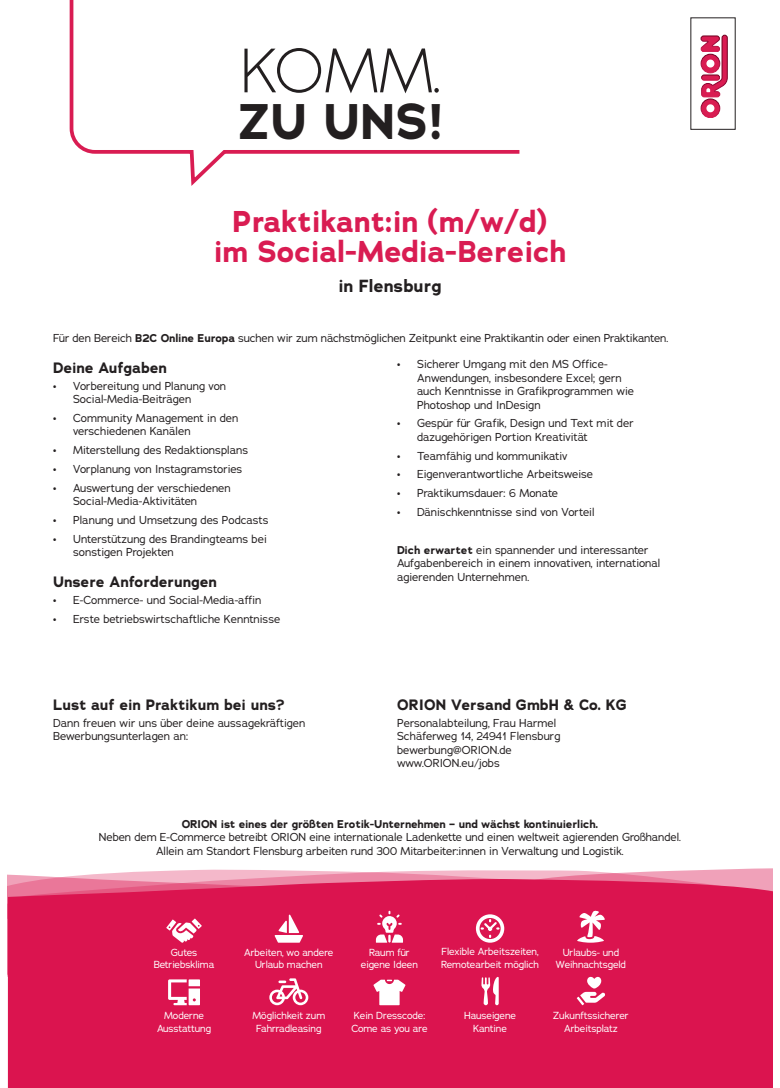
<style>
.page{position:relative;width:780px;height:1088px;background:#fff}
.page>*{position:absolute;margin:0;border:0;box-sizing:border-box;transform-origin:0 0}
.t1{font:300 62.25px "Adrianna";color:#231f20}
.t2{font:700 49.88px "Adrianna";color:#231f20}
.t3{font:700 30px/30px "Adrianna";color:#d91c52;text-align:center}
.t4{font:700 17.5px "Adrianna";color:#231f20}
.t5{font:700 15px "Adrianna";color:#231f20}
.t6{font:11.25px/13.5px "Adrianna";color:#231f20}
.t7{font:700 11.25px "Adrianna";letter-spacing:-.01em;color:#231f20}
.t8{font:10px/12.5px "Adrianna";letter-spacing:-.01em;color:#fff;text-align:center}
.s1{font-weight:700}
</style>
<div class="page">
<svg style="left:69px;top:0;width:451px;height:186px"></svg>
<svg style="left:700px;top:35px;width:27px;height:83px"></svg>
<div style="left:8px;top:1006px;width:764px;height:82px;background:#db144f"></div>
<svg style="left:493px;top:868px;width:279px;height:160px;background:#dd225a"></svg>
<svg style="left:576px;top:977px;width:29px;height:28px"></svg>
<svg style="left:577px;top:910px;width:27px;height:33px"></svg>
<svg style="left:7px;top:870px;width:504px;height:135px;background:#df2f63"></svg>
<h1 class="t1" style="left:241px;top:32px;width:201px">KOMM.</h1>
<h2 class="t2" style="left:238px;top:88px;width:207px">ZU UNS!</h2>
<h3 class="t3" style="left:214px;top:206px;width:354px">Praktikant:in (m/w/d) im Social-Media-Bereich</h3>
<h3 class="t4" style="left:338px;top:274px;width:105px">in Flensburg</h3>
<p class="t6" style="left:53px;top:331px;width:616px">Für den Bereich <span class="s1">B2C Online Europa</span> suchen wir zum nächstmöglichen Zeitpunkt eine Praktikantin oder einen Praktikanten.</p>
<h3 class="t5" style="left:53px;top:357px;width:115px">Deine Aufgaben</h3>
<p class="t6" style="left:73px;top:379px;width:154px;text-indent:-20px">• Vorbereitung und Planung von<br>Social-Media-Beiträgen</p>
<p class="t6" style="left:73px;top:411px;width:167px;text-indent:-20px">• Community Management in den verschiedenen Kanälen</p>
<p class="t6" style="left:53px;top:443px;width:196px">• Miterstellung des Redaktionsplans</p>
<p class="t6" style="left:53px;top:462px;width:191px">• Vorplanung von Instagramstories</p>
<p class="t6" style="left:73px;top:481px;width:159px;text-indent:-20px">• Auswertung der verschiedenen<br>Social-Media-Aktivitäten</p>
<p class="t6" style="left:53px;top:513px;width:217px">• Planung und Umsetzung des Podcasts</p>
<p class="t6" style="left:73px;top:532px;width:195px;text-indent:-20px">• Unterstützung des Brandingteams bei sonstigen Projekten</p>
<h3 class="t5" style="left:53px;top:572px;width:165px">Unsere Anforderungen</h3>
<p class="t6" style="left:53px;top:593px;width:210px">• E-Commerce- und Social-Media-affin</p>
<p class="t6" style="left:53px;top:612px;width:229px">• Erste betriebswirtschaftliche Kenntnisse</p>
<p class="t6" style="left:417px;top:357px;width:218px;text-indent:-20px">• Sicherer Umgang mit den MS Office-Anwendungen, insbesondere Excel; gern auch Kenntnisse in Grafikprogrammen wie Photoshop und InDesign</p>
<p class="t6" style="left:417px;top:416px;width:218px;text-indent:-20px">• Gespür für Grafik, Design und Text mit der dazugehörigen Portion Kreativität</p>
<p class="t6" style="left:397px;top:449px;width:172px">• Teamfähig und kommunikativ</p>
<p class="t6" style="left:397px;top:468px;width:197px">• Eigenverantwortliche Arbeitsweise</p>
<p class="t6" style="left:397px;top:486px;width:163px">• Praktikumsdauer: 6 Monate</p>
<p class="t6" style="left:397px;top:505px;width:199px">• Dänischkenntnisse sind von Vorteil</p>
<p class="t6" style="left:397px;top:543px;width:265px"><span class="s1">Dich erwartet</span> ein spannender und interessanter<br>Aufgabenbereich in einem innovativen, international agierenden Unternehmen.</p>
<h3 class="t5" style="left:53px;top:694px;width:233px">Lust auf ein Praktikum bei uns?</h3>
<p class="t6" style="left:53px;top:716px;width:254px">Dann freuen wir uns über deine aussagekräftigen<br>Bewerbungsunterlagen an:</p>
<h3 class="t5" style="left:397px;top:694px;width:231px">ORION Versand GmbH &amp; Co. KG</h3>
<p class="t6" style="left:397px;top:716px;width:165px">Personalabteilung, Frau Harmel<br>Schäferweg 14, 24941 Flensburg bewerbung@ORION.de www.ORION.eu/jobs</p>
<p class="t7" style="left:182px;top:816px;width:418px">ORION ist eines der größten Erotik-Unternehmen – und wächst kontinuierlich.</p>
<p class="t6" style="left:99px;top:830px;width:583px;text-align:center">Neben dem E-Commerce betreibt ORION eine internationale Ladenkette und einen weltweit agierenden Großhandel.<br>Allein am Standort Flensburg arbeiten rund 300 Mitarbeiter:innen in Verwaltung und Logistik.</p>
<p class="t8" style="left:154px;top:946px;width:62px">Gutes<br>Betriebsklima</p>
<p class="t8" style="left:244px;top:946px;width:91px">Arbeiten, wo andere<br>Urlaub machen</p>
<p class="t8" style="left:361px;top:946px;width:59px">Raum für eigene Ideen</p>
<p class="t8" style="left:441px;top:945px;width:100px;text-align:left">Flexible Arbeitszeiten,<br>Remotearbeit möglich</p>
<p class="t8" style="left:556px;top:946px;width:72px">Urlaubs- und<br>Weihnachtsgeld</p>
<p class="t8" style="left:157px;top:1009px;width:56px">Moderne<br>Ausstattung</p>
<p class="t8" style="left:252px;top:1009px;width:74px">Möglichkeit zum<br>Fahrradleasing</p>
<p class="t8" style="left:464px;top:1009px;width:53px">Hauseigene<br>Kantine</p>
<p class="t8" style="left:553px;top:1009px;width:77px">Zukunftssicherer<br>Arbeitsplatz</p>
<p class="t8" style="left:351px;top:1009px;width:78px;text-align:left">Kein Dresscode:<br>Come as you are</p>
</div>
